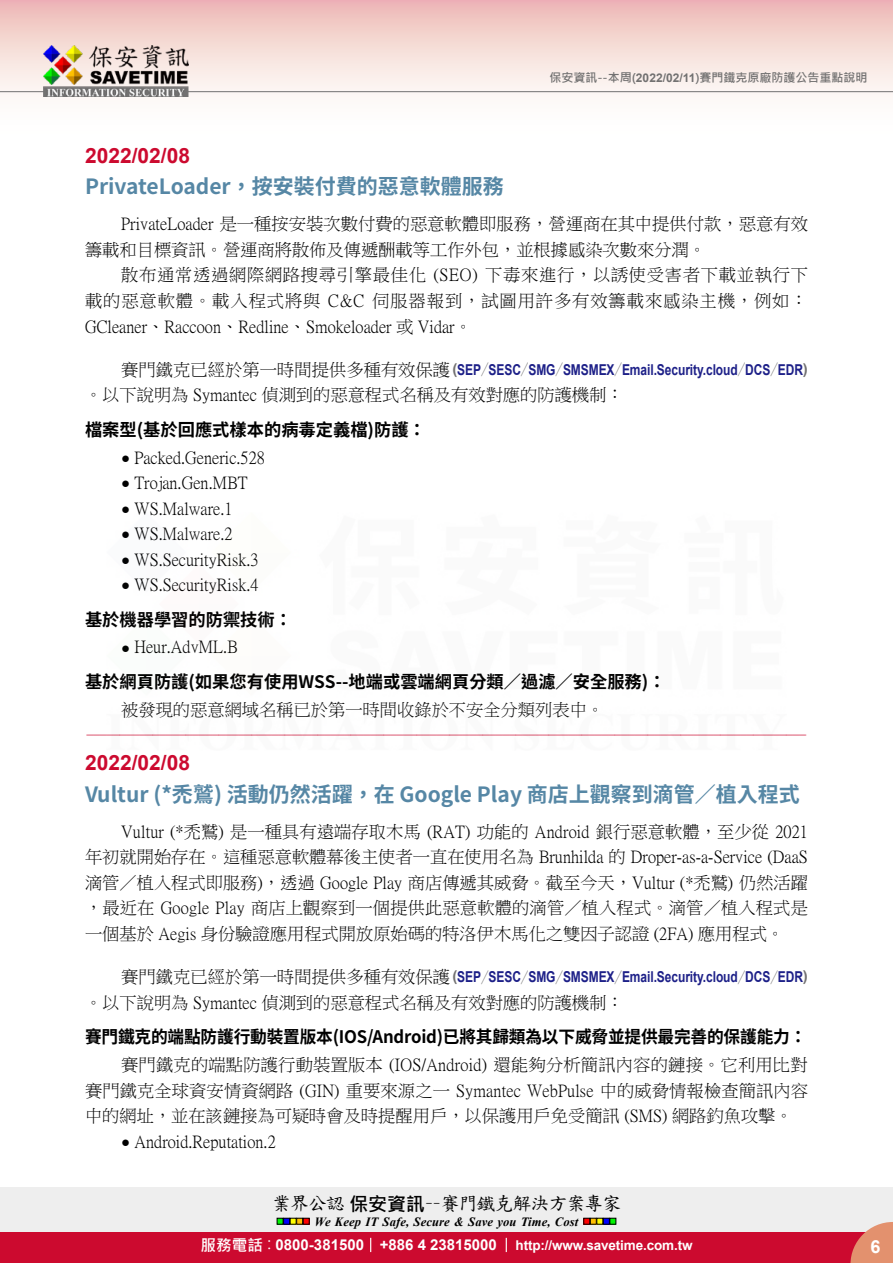
<style>
.page{position:relative;width:893px;height:1263px;background:#fff}
.page>*{position:absolute;margin:0;border:0;box-sizing:border-box;transform-origin:0 0}
.t1{font:700 21px "Source Han Sans TW";color:#5687a5}
.t2{font:700 21px "Arial";color:#cc0a2f}
.t3{font:18.9px "DF Kai Shu SB Estd BF";letter-spacing:-.05em;color:#000}
.t4{font:700 18px "Arial";color:#fff}
.t5{font:17.25px/25.7px "P Ming Li U";color:#000;text-align:justify}
.t6{font:700 17.25px "Source Han Sans TW";color:#000}
.t7{font:16.5px "DF Kai Shu SB Estd BF";color:#cc0a2f}
.t8{font:700 15px "Arial";letter-spacing:-.005em;color:#1d2088;scale:.8 1}
.t9{font:700 13.5px "Arial";letter-spacing:-.01em;color:#fff}
.t10{font:italic 700 12.6px "Times New Roman";letter-spacing:.005em;color:#000}
.t11{font:700 12px "Microsoft Jheng Hei";color:#727171}
.s1{font-family:"Arial"}
.s2{font-family:"P Ming Li U";font-weight:400;font-size:17.25px;color:#000}
.s3{color:#727171}
.s4{font-family:"Source Han Sans TW";font-weight:800;color:#727171}
.s5{font-family:"Arial";font-size:15px}
.s6{font-family:"Microsoft Jheng Hei";font-weight:700}
.s7{font-family:"Microsoft Jheng Hei";font-size:15.6px}
.s8{font-family:"Microsoft Jheng Hei";font-weight:400;font-size:15.6px}
.s9{font-size:15px}
</style>
<div class="page">
<div style="left:0;top:1187px;width:893px;height:49px;background:#eee"></div>
<svg style="left:277px;top:1218px;width:32px;height:6px"></svg>
<svg style="left:584px;top:1218px;width:32px;height:6px"></svg>
<div style="left:0;top:1232px;width:893px;height:31px;background:#cc0a2f"></div>
<svg style="left:850px;top:1222px;width:43px;height:41px"></svg>
<svg style="left:370px;top:1238px;width:1px;height:14px"></svg>
<svg style="left:506px;top:1238px;width:1px;height:14px"></svg>
<div style="left:0;top:0;width:893px;height:141px;background:linear-gradient(to bottom,#efc0bb,#fff)"></div>
<hr style="left:0;top:91px;width:893px;height:1px;background:#727171">
<img style="left:44px;top:46px;width:145px;height:51px">
<p class="t11" style="left:549px;top:70px;width:320px">保安資訊--本周(<span class="s1">2022/02/11</span>)賽門鐵克原廠防護公告重點說明</p>
<p class="t2" style="left:85px;top:140px;width:107px">2022/02/08</p>
<p class="t1" style="left:85px;top:175px;width:420px">PrivateLoader，按安裝付費的惡意軟體服務</p>
<p class="t5" style="left:85px;top:211px;width:724px;text-indent:36px">PrivateLoader 是一種按安裝次數付費的惡意軟體即服務，營運商在其中提供付款，惡意有效籌載和目標資訊。營運商將散佈及傳遞酬載等工作外包，並根據感染次數來分潤。</p>
<p class="t5" style="left:85px;top:262px;width:724px;text-indent:36px">散布通常透過網際網路搜尋引擎最佳化 (SEO) 下毒來進行，以誘使受害者下載並執行下載的惡意軟體。載入程式將與 C&amp;C 伺服器報到，試圖用許多有效籌載來感染主機，例如：GCleaner、Raccoon、Redline、Smokeloader 或 Vidar。</p>
<p class="t8" style="left:121px;top:359px;width:860px"><span class="s2">賽門鐵克已經於第一時間提供多種有效保護</span><span class="s3">(</span>SEP<span class="s4">／</span>SESC<span class="s4">／</span>SMG<span class="s4">／</span>SMSMEX<span class="s4">／</span>Email.Security.cloud<span class="s4">／</span>DCS<span class="s4">／</span>EDR<span class="s3">)</span></p>
<p class="t5" style="left:85px;top:382px;width:540px">。以下說明為 Symantec 偵測到的惡意程式名稱及有效對應的防護機制：</p>
<p class="t6" style="left:85px;top:420px;width:342px">檔案型(基於回應式樣本的病毒定義檔)防護：</p>
<p class="t5" style="left:121px;top:445px;width:145px"><span class="s5">●</span> Packed.Generic.528</p>
<p class="t5" style="left:121px;top:470px;width:128px"><span class="s5">●</span> Trojan.Gen.MBT</p>
<p class="t5" style="left:121px;top:496px;width:113px"><span class="s5">●</span> WS.Malware.1</p>
<p class="t5" style="left:121px;top:521px;width:113px"><span class="s5">●</span> WS.Malware.2</p>
<p class="t5" style="left:121px;top:547px;width:139px"><span class="s5">●</span> WS.SecurityRisk.3</p>
<p class="t5" style="left:121px;top:572px;width:139px"><span class="s5">●</span> WS.SecurityRisk.4</p>
<p class="t6" style="left:85px;top:609px;width:209px">基於機器學習的防禦技術：</p>
<p class="t5" style="left:121px;top:634px;width:118px"><span class="s5">●</span> Heur.AdvML.B</p>
<p class="t6" style="left:85px;top:672px;width:582px">基於網頁防護(如果您有使用WSS--地端或雲端網頁分類／過濾／安全服務)：</p>
<p class="t5" style="left:121px;top:697px;width:484px">被發現的惡意網域名稱已於第一時間收錄於不安全分類列表中。</p>
<p class="t7" style="left:86px;top:727px;width:723px">-------------------------------------------------------------------------------------------------------------</p>
<p class="t2" style="left:85px;top:748px;width:107px">2022/02/08</p>
<p class="t1" style="left:85px;top:782px;width:716px">Vultur (*禿鷲) 活動仍然活躍，在 Google Play 商店上觀察到滴管／植入程式</p>
<p class="t5" style="left:85px;top:819px;width:724px;text-indent:36px">Vultur (*禿鷲) 是一種具有遠端存取木馬 (RAT) 功能的 Android 銀行惡意軟體，至少從 2021年初就開始存在。這種惡意軟體幕後主使者一直在使用名為 Brunhilda 的 Droper-as-a-Service (DaaS滴管／植入程式即服務)，透過 Google Play 商店傳遞其威脅。截至今天，Vultur (*禿鷲) 仍然活躍，最近在 Google Play 商店上觀察到一個提供此惡意軟體的滴管／植入程式。滴管／植入程式是一個基於 Aegis 身份驗證應用程式開放原始碼的特洛伊木馬化之雙因子認證 (2FA) 應用程式。</p>
<p class="t8" style="left:121px;top:967px;width:860px"><span class="s2">賽門鐵克已經於第一時間提供多種有效保護</span><span class="s3">(</span>SEP<span class="s4">／</span>SESC<span class="s4">／</span>SMG<span class="s4">／</span>SMSMEX<span class="s4">／</span>Email.Security.cloud<span class="s4">／</span>DCS<span class="s4">／</span>EDR<span class="s3">)</span></p>
<p class="t5" style="left:85px;top:990px;width:540px">。以下說明為 Symantec 偵測到的惡意程式名稱及有效對應的防護機制：</p>
<p class="t6" style="left:85px;top:1027px;width:723px">賽門鐵克的端點防護行動裝置版本(IOS/Android)已將其歸類為以下威脅並提供最完善的保護能力：</p>
<p class="t5" style="left:85px;top:1052px;width:725px;text-indent:36px">賽門鐵克的端點防護行動裝置版本 (IOS/Android) 還能夠分析簡訊內容的鏈接。它利用比對賽門鐵克全球資安情資網路 (GIN) 重要來源之一 Symantec WebPulse 中的威脅情報檢查簡訊內容中的網址，並在該鏈接為可疑時會及時提醒用戶，以保護用戶免受簡訊 (SMS) 網路釣魚攻擊。</p>
<p class="t5" style="left:121px;top:1128px;width:156px"><span class="s5">●</span> Android.Reputation.2</p>
<p class="t3" style="left:272px;top:1194px;width:351px">業界公認<span class="s6">保安資訊</span>－－賽門鐵克解決方案專家</p>
<p class="t10" style="left:315px;top:1212px;width:265px">We Keep IT Safe, Secure &amp; Save you Time, Cost</p>
<p class="t9" style="left:200px;top:1235px;width:494px"><span class="s7">服務電話</span><span class="s8">：</span><span class="s9">0800-381500 +886 4 23815000</span> http://www.savetime.com.tw</p>
<p class="t4" style="left:870px;top:1234px;width:12px">6</p>
</div>
